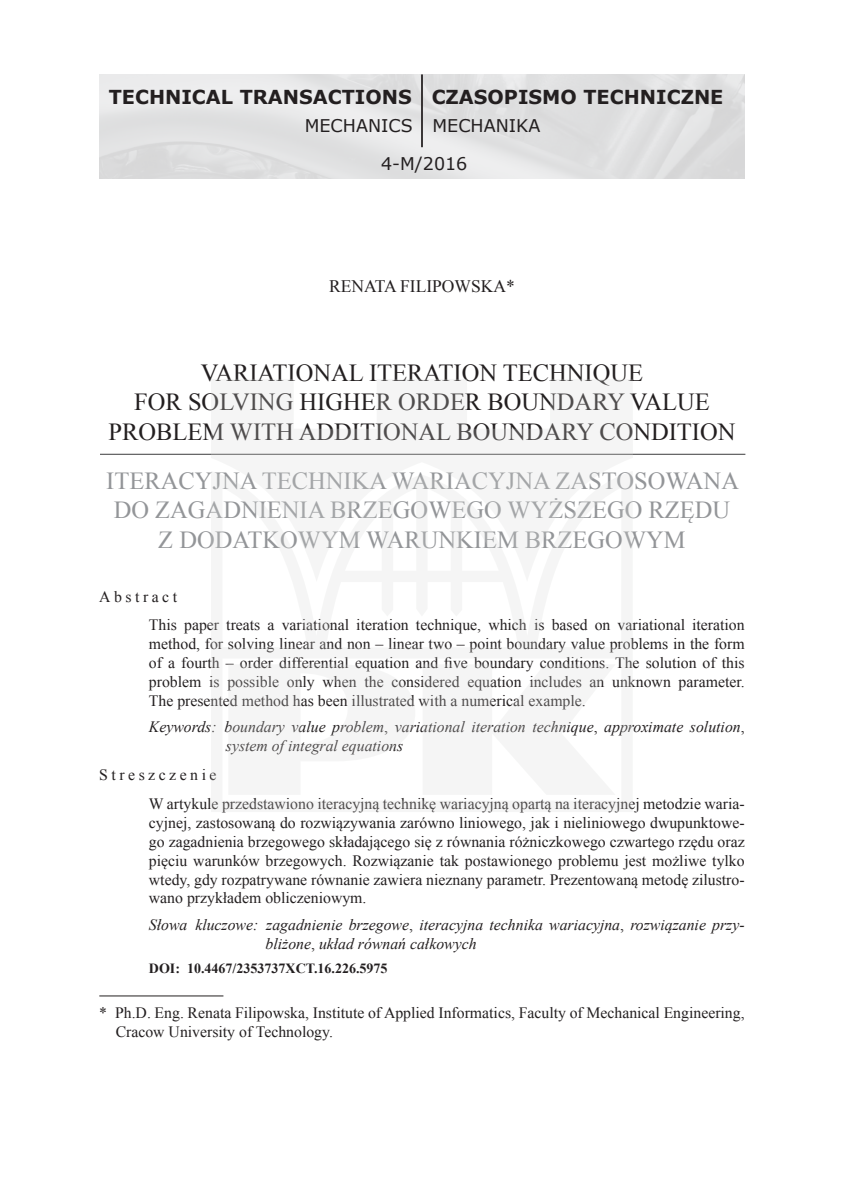
<style>
.page{position:relative;width:844px;height:1191px;background:#fff}
.page>*{position:absolute;margin:0;border:0;box-sizing:border-box;transform-origin:0 0}
.Tytuł_polski{font:24.5px/29.4px "Times New Roman";color:#939598;text-align:center}
.Tytuł_angielski{font:24.5px/29.4px "Times New Roman";color:#231f20;text-align:center}
.t1{font:700 19.25px "Verdana";color:#231f20}
.t2{font:17.5px/37.3px "Verdana";color:#231f20}
.Nazwisko_autora{font:17.5px "Times New Roman";color:#231f20}
.Test_streszczenia_po{font:15.75px/18.9px "Times New Roman";color:#231f20;text-align:justify}
.Test_-_abstract{font:15.75px/18.9px "Times New Roman";color:#231f20;text-align:justify}
.Przypis_angielski{font:15.75px/18.9px "Times New Roman";color:#231f20}
.Słowa_kluczowe{font:italic 15.75px/18.9px "Times New Roman";color:#231f20}
.Keywords{font:italic 15.75px/18.9px "Times New Roman";color:#231f20}
.streszczenie{font:15.75px "Times New Roman";letter-spacing:.22em;color:#231f20}
.Abstract{font:15.75px "Times New Roman";letter-spacing:.22em;color:#231f20}
.DOI{font:700 14px "Times New Roman";color:#231f20}
.s1{font-style:normal}
</style>
<div class="page">
<hr style="left:99px;top:995px;width:124px;height:1px;background:#231f20">
<hr style="left:421px;top:74px;width:2px;height:73px;background:#231f20">
<hr style="left:100px;top:454px;width:645px;height:1px;background:#3c3c3d">
<svg style="left:211px;top:453px;width:421px;height:2px"></svg>
<p class="t1" style="left:109px;top:83px;width:304px">TECHNICAL TRANSACTIONS</p>
<p class="t2" style="left:381px;top:107px;width:88px;text-indent:-76px">MECHANICS<br>4-M/2016</p>
<p class="t1" style="left:431px;top:83px;width:293px">CZASOPISMO TECHNICZNE</p>
<p class="t2" style="left:432px;top:107px;width:109px">MECHANIKA</p>
<p class="Nazwisko_autora" style="left:329px;top:274px;width:187px">RENATA FILIPOWSKA*</p>
<p class="Tytuł_angielski" style="left:108px;top:358px;width:628px">VARIATIONAL ITERATION TECHNIQUE<br>FOR SOLVING HIGHER ORDER BOUNDARY VALUE<br>PROBLEM WITH ADDITIONAL BOUNDARY CONDITION</p>
<p class="Tytuł_polski" style="left:106px;top:466px;width:634px">ITERACYJNA TECHNIKA WARIACYJNA ZASTOSOWANA<br>DO ZAGADNIENIA BRZEGOWEGO WYŻSZEGO RZĘDU<br>Z DODATKOWYM WARUNKIEM BRZEGOWYM</p>
<p class="Abstract" style="left:99px;top:585px;width:79px">Abstract</p>
<p class="Test_-_abstract" style="left:149px;top:615px;width:597px">This paper treats a variational iteration technique, which is based on variational iteration method, for solving linear and non – linear two – point boundary value problems in the form of a fourth – order differential equation and five boundary conditions. The solution of this problem is possible only when the considered equation includes an unknown parameter.<br>The presented method has been illustrated with a numerical example.</p>
<p class="Keywords" style="left:226px;top:717px;width:520px;text-indent:-77px">Keywords: boundary value problem<span class="s1">,</span> variational iteration technique<span class="s1">,</span> approximate solution<span class="s1">, </span>system of integral equations</p>
<p class="streszczenie" style="left:99px;top:764px;width:119px">Streszczenie</p>
<p class="Test_streszczenia_po" style="left:149px;top:794px;width:597px">W artykule przedstawiono iteracyjną technikę wariacyjną opartą na iteracyjnej metodzie waria&shy;cyjnej, zastosowaną do rozwiązywania zarówno liniowego, jak i nieliniowego dwupunktowe&shy;go zagadnienia brzegowego składającego się z równania różniczkowego czwartego rzędu oraz pięciu warunków brzegowych. Rozwiązanie tak postawionego problemu jest możliwe tylko wtedy, gdy rozpatrywane równanie zawiera nieznany parametr. Prezentowaną metodę zilustro&shy;wano przykładem obliczeniowym.</p>
<p class="Słowa_kluczowe" style="left:265px;top:914px;width:479px;text-indent:-117px">Słowa kluczowe: zagadnienie brzegowe<span class="s1">,</span> iteracyjna technika wariacyjna<span class="s1">,</span> rozwiązanie przy&shy;bliżone<span class="s1">,</span> układ równań całkowych</p>
<p class="DOI" style="left:149px;top:958px;width:240px">DOI: 10.4467/2353737XCT.16.226.5975</p>
<p class="Przypis_angielski" style="left:116px;top:1003px;width:630px;text-indent:-16px">* Ph.D. Eng. Renata Filipowska, Institute of Applied Informatics, Faculty of Mechanical Engineering,<br>Cracow University of Technology.</p>
</div>
